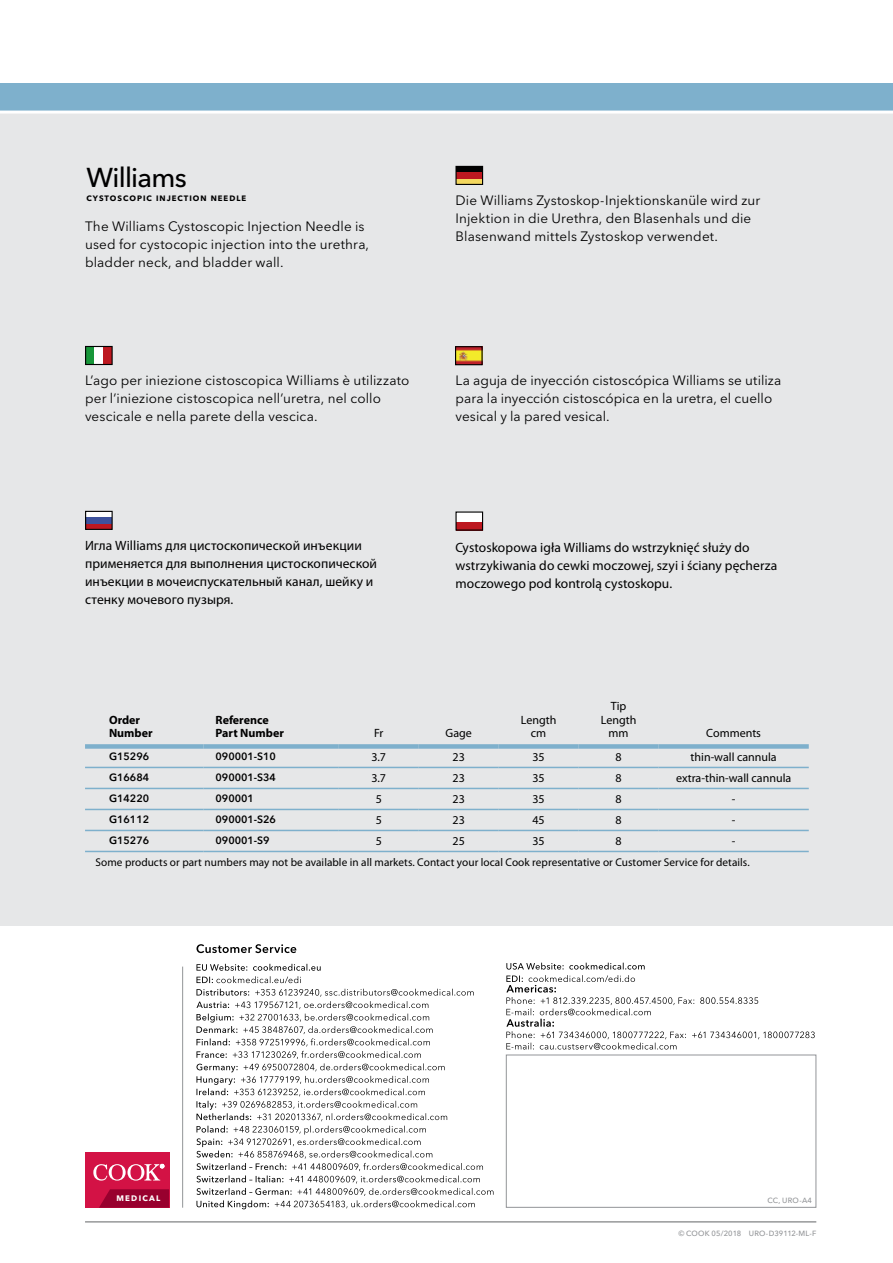
<style>
.page{position:relative;width:893px;height:1263px;background:#fff}
.page>*{position:absolute;margin:0;border:0;box-sizing:border-box;transform-origin:0 0}
.t1{font:500 27.15px "Avenir Next LT Pro";letter-spacing:-.03em;color:#000}
.t2{font:13.5px/18px "Avenir Next LT Pro";letter-spacing:.01em;color:#000}
.t3{font:13.5px/18px "Myriad Pro";letter-spacing:.005em;color:#000}
.t4{font:12px/13.5px "Myriad Pro";color:#000;text-align:center}
.t5{font:700 12px/13.5px "Myriad Pro";color:#000}
.t6{font:11.25px "Myriad Pro";letter-spacing:.005em;color:#000}
.t7{font:600 10.5px "Avenir Next LT Pro";color:#000}
.t8{font:700 7.95px "Avenir Next LT Pro";letter-spacing:.155em;color:#fff}
.t9{font:700 7.8px "Avenir Next LT Pro";letter-spacing:.13em;color:#000}
.t10{font:500 7.5px "Avenir Next LT Pro";letter-spacing:.01em;color:#939598}
</style>
<div class="page">
<div style="left:0;top:114px;width:893px;height:812px;background:#e6e7e8"></div>
<div style="left:0;top:83px;width:893px;height:28px;background:#7eb0cc"></div>
<svg style="left:196px;top:944px;width:100px;height:9px"></svg>
<svg style="left:196px;top:964px;width:125px;height:19px"></svg>
<svg style="left:196px;top:989px;width:298px;height:220px"></svg>
<svg style="left:506px;top:963px;width:309px;height:86px"></svg>
<div style="left:506px;top:1054px;width:310px;height:154px;border:1px solid #939598"></div>
<hr style="left:182px;top:966px;width:1px;height:242px;background:#939598">
<hr style="left:85px;top:1221px;width:731px;height:1px;background:#636466">
<div style="left:85px;top:1152px;width:84px;height:56px;background:#d31245"></div>
<svg style="left:99px;top:1189px;width:70px;height:19px"></svg>
<svg style="left:93px;top:1164px;width:71px;height:16px"></svg>
<hr style="left:85px;top:767px;width:119px;height:1px;background:#7eb0cc">
<hr style="left:204px;top:767px;width:135px;height:1px;background:#7eb0cc">
<hr style="left:339px;top:767px;width:80px;height:1px;background:#7eb0cc">
<hr style="left:419px;top:767px;width:80px;height:1px;background:#7eb0cc">
<hr style="left:499px;top:767px;width:80px;height:1px;background:#7eb0cc">
<hr style="left:579px;top:767px;width:80px;height:1px;background:#7eb0cc">
<hr style="left:659px;top:767px;width:150px;height:1px;background:#7eb0cc">
<hr style="left:85px;top:788px;width:119px;height:1px;background:#7eb0cc">
<hr style="left:204px;top:788px;width:135px;height:1px;background:#7eb0cc">
<hr style="left:339px;top:788px;width:80px;height:1px;background:#7eb0cc">
<hr style="left:419px;top:788px;width:80px;height:1px;background:#7eb0cc">
<hr style="left:499px;top:788px;width:80px;height:1px;background:#7eb0cc">
<hr style="left:579px;top:788px;width:80px;height:1px;background:#7eb0cc">
<hr style="left:659px;top:788px;width:150px;height:1px;background:#7eb0cc">
<hr style="left:85px;top:809px;width:119px;height:1px;background:#7eb0cc">
<hr style="left:204px;top:809px;width:135px;height:1px;background:#7eb0cc">
<hr style="left:339px;top:809px;width:80px;height:1px;background:#7eb0cc">
<hr style="left:419px;top:809px;width:80px;height:1px;background:#7eb0cc">
<hr style="left:499px;top:809px;width:80px;height:1px;background:#7eb0cc">
<hr style="left:579px;top:809px;width:80px;height:1px;background:#7eb0cc">
<hr style="left:659px;top:809px;width:150px;height:1px;background:#7eb0cc">
<hr style="left:85px;top:830px;width:119px;height:1px;background:#7eb0cc">
<hr style="left:204px;top:830px;width:135px;height:1px;background:#7eb0cc">
<hr style="left:339px;top:830px;width:80px;height:1px;background:#7eb0cc">
<hr style="left:419px;top:830px;width:80px;height:1px;background:#7eb0cc">
<hr style="left:499px;top:830px;width:80px;height:1px;background:#7eb0cc">
<hr style="left:579px;top:830px;width:80px;height:1px;background:#7eb0cc">
<hr style="left:659px;top:830px;width:150px;height:1px;background:#7eb0cc">
<hr style="left:85px;top:851px;width:119px;height:1px;background:#7eb0cc">
<hr style="left:204px;top:851px;width:135px;height:1px;background:#7eb0cc">
<hr style="left:339px;top:851px;width:80px;height:1px;background:#7eb0cc">
<hr style="left:419px;top:851px;width:80px;height:1px;background:#7eb0cc">
<hr style="left:499px;top:851px;width:80px;height:1px;background:#7eb0cc">
<hr style="left:579px;top:851px;width:80px;height:1px;background:#7eb0cc">
<hr style="left:659px;top:851px;width:150px;height:1px;background:#7eb0cc">
<div style="left:85px;top:744px;width:119px;height:5px;background:#7eb0cc"></div>
<div style="left:204px;top:744px;width:135px;height:5px;background:#7eb0cc"></div>
<div style="left:339px;top:744px;width:80px;height:5px;background:#7eb0cc"></div>
<div style="left:419px;top:744px;width:80px;height:5px;background:#7eb0cc"></div>
<div style="left:499px;top:744px;width:80px;height:5px;background:#7eb0cc"></div>
<div style="left:579px;top:744px;width:80px;height:5px;background:#7eb0cc"></div>
<div style="left:659px;top:744px;width:150px;height:5px;background:#7eb0cc"></div>
<div style="left:456px;top:179px;width:27px;height:5px;background:#f3d75e"></div>
<div style="left:456px;top:172px;width:27px;height:7px;background:#bd1820"></div>
<div style="left:456px;top:166px;width:27px;height:6px;background:#000"></div>
<div style="left:455px;top:166px;width:28px;height:19px;border:1px solid #000"></div>
<div style="left:86px;top:524px;width:26px;height:5px;background:#bd1820"></div>
<div style="left:86px;top:517px;width:26px;height:7px;background:#3e529d"></div>
<div style="left:86px;top:511px;width:26px;height:6px;background:#fff"></div>
<div style="left:85px;top:511px;width:28px;height:19px;border:1px solid #000"></div>
<div style="left:86px;top:346px;width:8px;height:18px;background:#179639"></div>
<div style="left:94px;top:346px;width:9px;height:18px;background:#fff"></div>
<div style="left:103px;top:346px;width:9px;height:18px;background:#bd1820"></div>
<div style="left:85px;top:346px;width:28px;height:19px;border:1px solid #000"></div>
<div style="left:456px;top:521px;width:27px;height:9px;background:#bd1820"></div>
<div style="left:456px;top:512px;width:27px;height:9px;background:#fff"></div>
<img style="left:457px;top:348px;width:24px;height:15px">
<div style="left:455px;top:346px;width:28px;height:19px;border:1px solid #000"></div>
<h1 class="t1" style="left:86px;top:161px;width:102px">Williams</h1>
<p class="t9" style="left:87px;top:194px;width:161px">CYSTOSCOPIC INJECTION NEEDLE</p>
<p class="t2" style="left:85px;top:217px;width:286px">The Williams Cystoscopic Injection Needle is used for cystocopic injection into the urethra, bladder neck, and bladder wall.</p>
<p class="t2" style="left:85px;top:372px;width:326px">L’ago per iniezione cistoscopica Williams è utilizzato per l’iniezione cistoscopica nell’uretra, nel collo vescicale e nella parete della vescica.</p>
<p class="t3" style="left:85px;top:537px;width:293px">Игла Williams для цистоскопической инъекции применяется для выполнения цистоскопической инъекции в мочеиспускательный канал, шейку и стенку мочевого пузыря.</p>
<p class="t2" style="left:455px;top:191px;width:306px">Die Williams Zystoskop-Injektionskanüle wird zur<br>Injektion in die Urethra, den Blasenhals und die<br>Blasenwand mittels Zystoskop verwendet.</p>
<p class="t2" style="left:455px;top:371px;width:327px">La aguja de inyección cistoscópica Williams se utiliza para la inyección cistoscópica en la uretra, el cuello vesical y la pared vesical.</p>
<p class="t3" style="left:455px;top:539px;width:323px">Cystoskopowa igła Williams do wstrzyknięć służy do wstrzykiwania do cewki moczowej, szyi i ściany pęcherza moczowego pod kontrolą cystoskopu.</p>
<p class="t5" style="left:109px;top:713px;width:45px">Order<br>Number</p>
<p class="t5" style="left:216px;top:713px;width:70px">Reference<br>Part Number</p>
<p class="t4" style="left:374px;top:727px;width:11px">Fr</p>
<p class="t4" style="left:445px;top:727px;width:28px">Gage</p>
<p class="t4" style="left:521px;top:713px;width:37px">Length cm</p>
<p class="t4" style="left:601px;top:700px;width:37px">Tip<br>Length mm</p>
<p class="t4" style="left:706px;top:727px;width:56px">Comments</p>
<p class="t7" style="left:109px;top:750px;width:42px">G15296</p>
<p class="t7" style="left:216px;top:750px;width:62px">090001-S10</p>
<p class="t4" style="left:371px;top:751px;width:16px">3.7</p>
<p class="t4" style="left:452px;top:751px;width:14px">23</p>
<p class="t4" style="left:532px;top:751px;width:14px">35</p>
<p class="t4" style="left:615px;top:751px;width:8px">8</p>
<p class="t4" style="left:691px;top:751px;width:88px">thin-wall cannula</p>
<p class="t7" style="left:109px;top:771px;width:42px">G16684</p>
<p class="t7" style="left:216px;top:771px;width:62px">090001-S34</p>
<p class="t4" style="left:371px;top:772px;width:16px">3.7</p>
<p class="t4" style="left:452px;top:772px;width:14px">23</p>
<p class="t4" style="left:532px;top:772px;width:14px">35</p>
<p class="t4" style="left:615px;top:772px;width:8px">8</p>
<p class="t4" style="left:676px;top:772px;width:117px">extra-thin-wall cannula</p>
<p class="t7" style="left:109px;top:792px;width:42px">G14220</p>
<p class="t7" style="left:216px;top:792px;width:40px">090001</p>
<p class="t4" style="left:376px;top:793px;width:8px">5</p>
<p class="t4" style="left:452px;top:793px;width:14px">23</p>
<p class="t4" style="left:532px;top:793px;width:14px">35</p>
<p class="t4" style="left:615px;top:793px;width:8px">8</p>
<p class="t4" style="left:732px;top:793px;width:5px">-</p>
<p class="t7" style="left:109px;top:813px;width:42px">G16112</p>
<p class="t7" style="left:216px;top:813px;width:62px">090001-S26</p>
<p class="t4" style="left:376px;top:814px;width:8px">5</p>
<p class="t4" style="left:452px;top:814px;width:14px">23</p>
<p class="t4" style="left:532px;top:814px;width:14px">45</p>
<p class="t4" style="left:615px;top:814px;width:8px">8</p>
<p class="t4" style="left:732px;top:814px;width:5px">-</p>
<p class="t7" style="left:109px;top:834px;width:42px">G15276</p>
<p class="t7" style="left:216px;top:834px;width:56px">090001-S9</p>
<p class="t4" style="left:376px;top:835px;width:8px">5</p>
<p class="t4" style="left:452px;top:835px;width:14px">25</p>
<p class="t4" style="left:532px;top:835px;width:14px">35</p>
<p class="t4" style="left:615px;top:835px;width:8px">8</p>
<p class="t4" style="left:732px;top:835px;width:5px">-</p>
<p class="t6" style="left:96px;top:856px;width:656px">Some products or part numbers may not be available in all markets. Contact your local Cook representative or Customer Service for details.</p>
<p class="t8" style="left:116px;top:1193px;width:45px">MEDICAL</p>
<p class="t10" style="left:767px;top:1196px;width:46px">CC, URO-A4</p>
<p class="t10" style="left:678px;top:1228px;width:139px">© COOK 05/2018 URO-D39112-ML-F</p>
</div>
